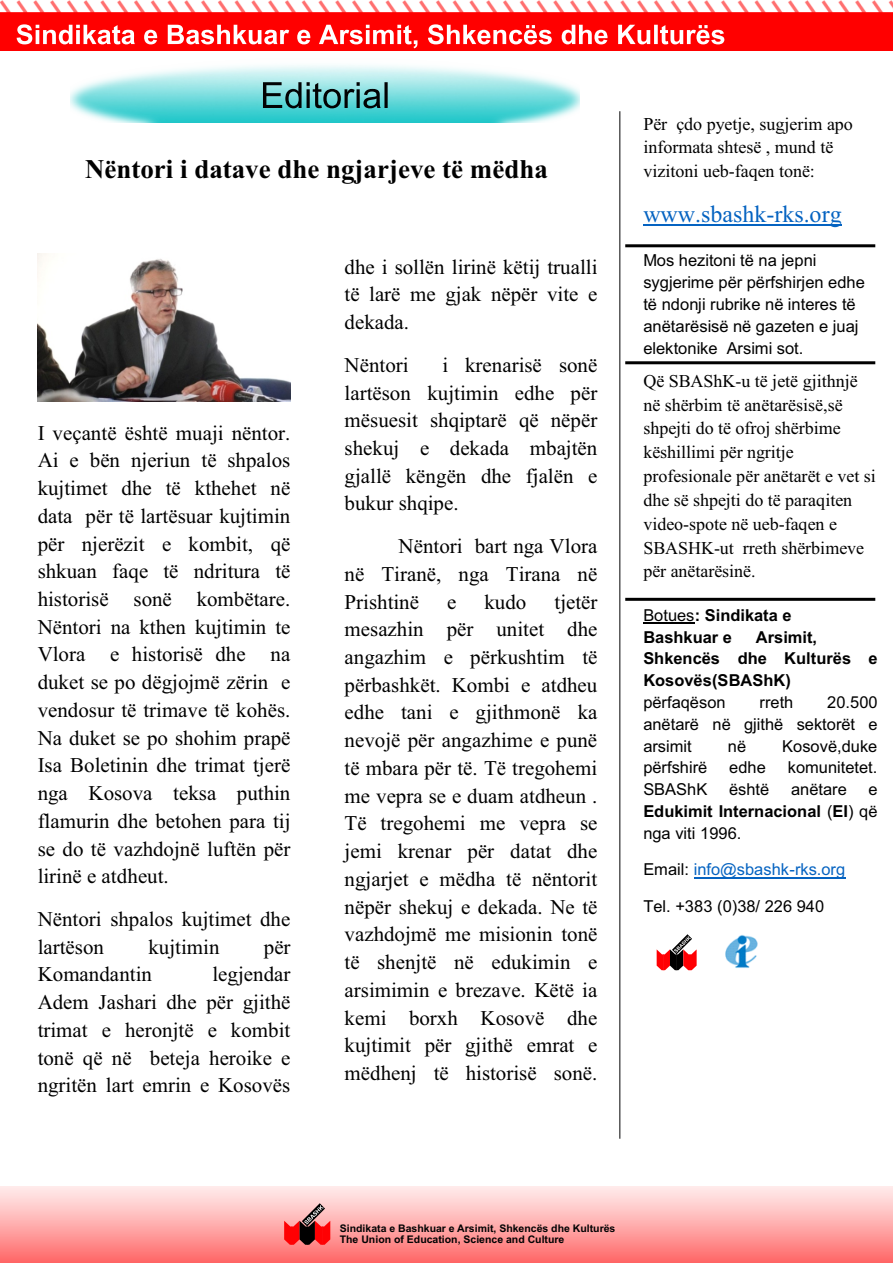
<style>
.page{position:relative;width:893px;height:1263px;background:#fff}
.page>*{position:absolute;margin:0;border:0;box-sizing:border-box;transform-origin:0 0}
.t1{font:700 27px "Times New Roman";color:#000}
.t2{font:24px "Times New Roman";color:#0563c1}
.t3{font:21px/27.8px "Times New Roman";color:#000;text-align:justify}
.t4{font:18px/23.9px "Times New Roman";color:#000}
.t5{font:16.5px/21.8px "Arial";color:#000}
.t6{font:700 16.5px/21.8px "Arial";color:#000}
.t7{font:16.5px "Arial";color:#0563c1}
.t8{font:700 10.5px/11.7px "Arial";color:#020203}
.s1{font-weight:400}
.s2{color:#000}
</style>
<div class="page">
<img style="left:0;top:0;width:893px;height:50px">
<svg style="left:17px;top:24px;width:707px;height:24px"></svg>
<img style="left:0;top:1187px;width:893px;height:76px">
<hr style="left:643px;top:224px;width:199px;height:1px;background:#0563c1">
<hr style="left:643px;top:622px;width:52px;height:2px;background:#000">
<hr style="left:694px;top:877px;width:151px;height:1px;background:#0563c1">
<img style="left:725px;top:935px;width:33px;height:33px">
<svg style="left:657px;top:934px;width:40px;height:36px"></svg>
<hr style="left:625px;top:361px;width:250px;height:3px;background:#000">
<hr style="left:625px;top:244px;width:250px;height:3px;background:#000">
<hr style="left:625px;top:598px;width:250px;height:3px;background:#000">
<hr style="left:619px;top:111px;width:1px;height:1028px;background:#020203">
<img style="left:71px;top:65px;width:509px;height:57px">
<svg style="left:263px;top:82px;width:125px;height:26px;background:#549293"></svg>
<svg style="left:284px;top:1203px;width:46px;height:42px;background:#c65d5e"></svg>
<img style="left:38px;top:254px;width:253px;height:148px">
<p class="t1" style="left:85px;top:159px;width:464px">Nëntori i datave dhe ngjarjeve të mëdha</p>
<p class="t3" style="left:38px;top:421px;width:254px">I veçantë është muaji nëntor.<br>Ai e bën njeriun të shpalos kujtimet dhe të kthehet në data për të lartësuar kujtimin për njerëzit e kombit, që shkuan faqe të ndritura të historisë sonë kombëtare.<br>Nëntori na kthen kujtimin te Vlora e historisë dhe na duket se po dëgjojmë zërin e vendosur të trimave të kohës.<br>Na duket se po shohim prapë Isa Boletinin dhe trimat tjerë nga Kosova teksa puthin flamurin dhe betohen para tij se do të vazhdojnë luftën për lirinë e atdheut.</p>
<p class="t3" style="left:38px;top:907px;width:254px">Nëntori shpalos kujtimet dhe lartëson</p>
<p class="t3" style="left:148px;top:935px;width:73px">kujtimin</p>
<p class="t3" style="left:264px;top:935px;width:28px">për</p>
<p class="t3" style="left:38px;top:962px;width:116px">Komandantin</p>
<p class="t3" style="left:38px;top:962px;width:254px;text-indent:175px">legjendar Adem Jashari dhe për gjithë trimat e heronjtë e kombit tonë që në beteja heroike e ngritën lart emrin e Kosovës</p>
<p class="t3" style="left:345px;top:255px;width:254px">dhe i sollën lirinë këtij trualli të larë me gjak nëpër vite e dekada.</p>
<p class="t3" style="left:345px;top:353px;width:65px">Nëntori</p>
<p class="t3" style="left:345px;top:353px;width:254px;text-indent:98px">i krenarisë sonë lartëson kujtimin edhe për mësuesit shqiptarë që nëpër shekuj e dekada mbajtën gjallë këngën dhe fjalën e bukur shqipe.</p>
<p class="t3" style="left:345px;top:534px;width:254px;text-indent:54px">Nëntori bart nga Vlora në Tiranë, nga Tirana në Prishtinë</p>
<p class="t3" style="left:345px;top:590px;width:254px;text-indent:210px">tjetër mesazhin për unitet dhe angazhim e përkushtim të përbashkët. Kombi e atdheu edhe tani e gjithmonë ka nevojë për angazhime e punë të mbara për të. Të tregohemi me vepra se e duam atdheun .<br>Të tregohemi me vepra se jemi krenar për datat dhe ngjarjet e mëdha të nëntorit nëpër shekuj e dekada. Ne të vazhdojmë me misionin tonë të shenjtë në edukimin e arsimimin e brezave. Këtë ia kemi borxh Kosovë dhe kujtimit për gjithë emrat e mëdhenj të historisë sonë.</p>
<p class="t3" style="left:447px;top:590px;width:11px">e</p>
<p class="t3" style="left:484px;top:590px;width:43px">kudo</p>
<p class="t4" style="left:643px;top:113px;width:211px">Për çdo pyetje, sugjerim apo informata shtesë , mund të vizitoni ueb-faqen tonë:</p>
<p class="t2" style="left:643px;top:205px;width:200px">www.sbashk-rks.org</p>
<p class="t5" style="left:643px;top:251px;width:223px">Mos hezitoni të na jepni sygjerime për përfshirjen edhe të ndonji rubrike në interes të anëtarësisë në gazeten e juaj elektonike Arsimi sot.</p>
<p class="t4" style="left:643px;top:371px;width:234px">Që SBAShK-u të jetë gjithnjë në shërbim të anëtarësisë,së shpejti do të ofroj shërbime këshillimi për ngritje profesionale për anëtarët e vet si dhe së shpejti do të paraqiten video-spote në ueb-faqen e<br>SBASHK-ut rreth shërbimeve për anëtarësinë.</p>
<p class="t6" style="left:643px;top:606px;width:150px"><span class="s1">Botues</span>: Sindikata e<br>Bashkuar e</p>
<p class="t6" style="left:643px;top:627px;width:236px;text-indent:113px">Arsimit,<br>Shkencës dhe Kulturës e<br>Kosovës(SBAShK)</p>
<p class="t5" style="left:643px;top:693px;width:84px">përfaqëson</p>
<p class="t5" style="left:760px;top:693px;width:35px">rreth</p>
<p class="t5" style="left:643px;top:693px;width:236px;text-align:justify;text-indent:184px">20.500 anëtarë në gjithë sektorët e arsimit</p>
<p class="t5" style="left:728px;top:736px;width:20px">në</p>
<p class="t5" style="left:782px;top:736px;width:97px">Kosovë,duke</p>
<p class="t5" style="left:643px;top:758px;width:65px">përfshirë</p>
<p class="t5" style="left:729px;top:758px;width:38px">edhe</p>
<p class="t5" style="left:788px;top:758px;width:91px">komunitetet.</p>
<p class="t5" style="left:643px;top:780px;width:66px">SBAShK</p>
<p class="t5" style="left:729px;top:780px;width:42px">është</p>
<p class="t5" style="left:791px;top:780px;width:57px">anëtare</p>
<p class="t6" style="left:643px;top:780px;width:236px;text-align:justify;text-indent:225px"><span class="s1">e </span>Edukimit Internacional <span class="s1">(</span>EI<span class="s1">) që nga viti 1996.</span></p>
<p class="t7" style="left:643px;top:863px;width:203px"><span class="s2">Email:</span> info@sbashk-rks.org</p>
<p class="t5" style="left:643px;top:897px;width:182px">Tel. +383 (0)38/ 226 940</p>
<p class="t8" style="left:340px;top:1223px;width:277px">Sindikata e Bashkuar e Arsimit, Shkencës dhe Kulturës<br>The Union of Education, Science and Culture</p>
</div>
